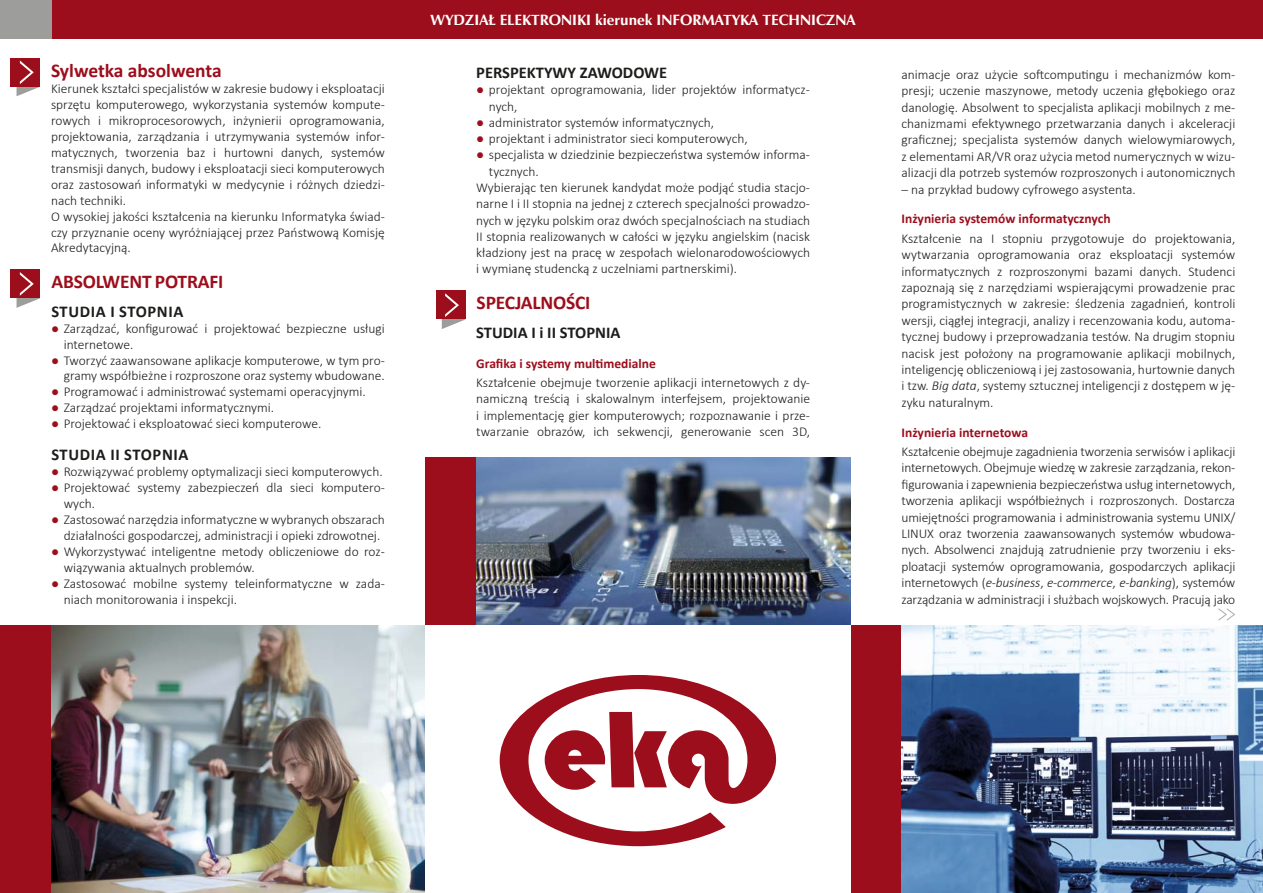
<style>
.page{position:relative;width:1263px;height:893px;background:#fff}
.page>*{position:absolute;margin:0;border:0;box-sizing:border-box;transform-origin:0 0}
.t1{font:700 19.5px "Calibri";letter-spacing:-.01em;color:#9d0e1c}
.t2{font:700 16.5px "Calibri";color:#1d1d1b}
.t3{font:700 15px "Zapf Humnst EU";color:#fff}
.t4{font:300 13.5px/16.4px "Calibri";color:#1d1d1b}
.t5{font:700 13.5px "Calibri";color:#9d0e1c}
.s1{color:#9d0e1c}
.s2{font-style:italic}
</style>
<div class="page">
<div style="left:425px;top:457px;width:425px;height:436px;background:#9d0e1c"></div>
<img style="left:476px;top:457px;width:374px;height:168px">
<div style="left:0;top:625px;width:1263px;height:268px;background:#9d0e1c"></div>
<div style="left:0;top:0;width:1263px;height:38px;background:#9d0e1c"></div>
<div style="left:0;top:0;width:51px;height:38px;background:#9d9d9c"></div>
<img style="left:51px;top:625px;width:374px;height:268px">
<div style="left:425px;top:625px;width:425px;height:268px;background:#fff"></div>
<svg style="left:500px;top:675px;width:276px;height:171px"></svg>
<img style="left:901px;top:625px;width:362px;height:268px">
<div style="left:10px;top:58px;width:30px;height:28px;background:#9d0e1c"></div>
<svg style="left:17px;top:60px;width:23px;height:36px"></svg>
<div style="left:10px;top:269px;width:30px;height:29px;background:#9d0e1c"></div>
<svg style="left:17px;top:272px;width:23px;height:36px"></svg>
<div style="left:436px;top:290px;width:29px;height:29px;background:#9d0e1c"></div>
<svg style="left:442px;top:293px;width:24px;height:36px"></svg>
<svg style="left:1218px;top:608px;width:17px;height:13px"></svg>
<h1 class="t1" style="left:51px;top:57px;width:172px">Sylwetka absolwenta</h1>
<p class="t4" style="left:51px;top:81px;width:335px;line-height:15.9px">Kierunek kształci specjalistów w zakresie budowy i eksploatacji sprzętu komputerowego, wykorzystania systemów kompute&shy;rowych i mikroprocesorowych, inżynierii oprogramowania, projektowania, zarządzania i utrzymywania systemów infor&shy;matycznych, tworzenia baz i hurtowni danych, systemów transmisji danych, budowy i eksploatacji sieci komputerowych oraz zastosowań informatyki w medycynie i różnych dziedzi&shy;nach techniki.<br>O wysokiej jakości kształcenia na kierunku Informatyka świad&shy;czy przyznanie oceny wyróżniającej przez Państwową Komisję Akredytacyjną.</p>
<h1 class="t1" style="left:51px;top:268px;width:173px">ABSOLWENT POTRAFI</h1>
<p class="t2" style="left:51px;top:300px;width:74px">Studia I stopnia</p>
<p class="t4" style="left:64px;top:320px;width:323px;line-height:15.9px;text-indent:-13px"><span class="s1">●</span> Zarządzać, konfigurować i projektować bezpieczne usługi internetowe.</p>
<p class="t4" style="left:51px;top:352px;width:335px;line-height:15.9px;text-align:right"><span class="s1">●</span> Tworzyć zaawansowane aplikacje komputerowe, w tym pro&shy;gramy współbieżne i rozproszone oraz systemy wbudowane.</p>
<p class="t4" style="left:51px;top:384px;width:316px"><span class="s1">●</span> Programować i administrować systemami operacyjnymi.</p>
<p class="t4" style="left:51px;top:400px;width:225px"><span class="s1">●</span> Zarządzać projektami informatycznymi.</p>
<p class="t4" style="left:51px;top:415px;width:272px"><span class="s1">●</span> Projektować i eksploatować sieci komputerowe.</p>
<p class="t2" style="left:51px;top:443px;width:83px">Studia II stopnia</p>
<p class="t4" style="left:51px;top:464px;width:333px"><span class="s1">●</span> Rozwiązywać problemy optymalizacji sieci komputerowych.</p>
<p class="t4" style="left:64px;top:480px;width:323px;line-height:15.9px;text-indent:-13px"><span class="s1">●</span> Projektować systemy zabezpieczeń dla sieci komputero&shy;wych.</p>
<p class="t4" style="left:64px;top:512px;width:323px;line-height:15.9px;text-indent:-13px"><span class="s1">●</span> Zastosować narzędzia informatyczne w wybranych obszarach działalności gospodarczej, administracji i opieki zdrowotnej.</p>
<p class="t4" style="left:64px;top:543px;width:323px;line-height:15.9px;text-indent:-13px"><span class="s1">●</span> Wykorzystywać inteligentne metody obliczeniowe do roz&shy;wiązywania aktualnych problemów.</p>
<p class="t4" style="left:64px;top:575px;width:323px;line-height:15.9px;text-indent:-13px"><span class="s1">●</span> Zastosować mobilne systemy teleinformatyczne w zada&shy;niach monitorowania i inspekcji.</p>
<p class="t3" style="left:431px;top:10px;width:427px">WYDZIAŁ ELEKTRONIKI kierunek INFORMATYKA TECHNICZNA</p>
<p class="t2" style="left:476px;top:61px;width:193px">PERSPEKTYWY ZAWODOWE</p>
<p class="t4" style="left:489px;top:81px;width:323px;text-indent:-13px"><span class="s1">●</span> projektant oprogramowania, lider projektów informatycz&shy;nych,</p>
<p class="t4" style="left:476px;top:114px;width:239px"><span class="s1">●</span> administrator systemów informatycznych,</p>
<p class="t4" style="left:476px;top:130px;width:273px"><span class="s1">●</span> projektant i administrator sieci komputerowych,</p>
<p class="t4" style="left:476px;top:147px;width:335px"><span class="s1">●</span> specjalista w dziedzinie bezpieczeństwa systemów informa-</p>
<p class="t4" style="left:489px;top:163px;width:51px">tycznych.</p>
<p class="t4" style="left:476px;top:179px;width:335px">Wybierając ten kierunek kandydat może podjąć studia stacjo-</p>
<p class="t4" style="left:476px;top:195px;width:335px">narne I i II stopnia na jednej z czterech specjalności prowadzo-</p>
<p class="t4" style="left:476px;top:212px;width:335px">nych w języku polskim oraz dwóch specjalnościach na studiach</p>
<p class="t4" style="left:476px;top:228px;width:335px">II stopnia realizowanych w całości w języku angielskim (nacisk</p>
<p class="t4" style="left:476px;top:244px;width:335px">kładziony jest na pracę w zespołach wielonarodowościowych</p>
<p class="t4" style="left:476px;top:261px;width:262px">i wymianę studencką z uczelniami partnerskimi).</p>
<h1 class="t1" style="left:477px;top:289px;width:115px">SPECJALNOŚCI</h1>
<p class="t2" style="left:476px;top:321px;width:146px">STUDIA I i II STOPNIA</p>
<p class="t5" style="left:476px;top:354px;width:181px">Grafika i systemy multimedialne</p>
<p class="t4" style="left:476px;top:374px;width:335px;text-align:justify">Kształcenie obejmuje tworzenie aplikacji internetowych z dy&shy;namiczną treścią i skalowalnym interfejsem, projektowanie i implementację gier komputerowych; rozpoznawanie i prze&shy;twarzanie obrazów, ich sekwencji, generowanie scen 3D,</p>
<p class="t4" style="left:901px;top:66px;width:335px;text-align:justify">animacje oraz użycie softcomputingu i mechanizmów kom&shy;presji; uczenie maszynowe, metody uczenia głębokiego oraz danologię. Absolwent to specjalista aplikacji mobilnych z me&shy;chanizmami efektywnego przetwarzania danych i akceleracji graficznej; specjalista systemów danych wielowymiarowych, z elementami AR/VR oraz użycia metod numerycznych w wizu&shy;alizacji dla potrzeb systemów rozproszonych i autonomicznych</p>
<p class="t4" style="left:901px;top:181px;width:236px">– na przykład budowy cyfrowego asystenta.</p>
<p class="t5" style="left:901px;top:209px;width:211px">Inżynieria systemów informatycznych</p>
<p class="t4" style="left:901px;top:230px;width:335px;text-align:justify">Kształcenie na I stopniu przygotowuje do projektowania, wytwarzania oprogramowania oraz eksploatacji systemów informatycznych z rozproszonymi bazami danych. Studenci zapoznają się z narzędziami wspierającymi prowadzenie prac programistycznych w zakresie: śledzenia zagadnień, kontroli wersji, ciągłej integracji, analizy i recenzowania kodu, automa&shy;tycznej budowy i przeprowadzania testów. Na drugim stopniu nacisk jest położony na programowanie aplikacji mobilnych, inteligencję obliczeniową i jej zastosowania, hurtownie danych i tzw. <span class="s2">Big data</span>, systemy sztucznej inteligencji z dostępem w ję&shy;zyku naturalnym.</p>
<p class="t5" style="left:901px;top:422px;width:128px">Inżynieria internetowa</p>
<p class="t4" style="left:901px;top:443px;width:335px;text-align:justify">Kształcenie obejmuje zagadnienia tworzenia serwisów i aplikacji internetowych. Obejmuje wiedzę w zakresie zarządzania, rekon&shy;figurowania i zapewnienia bezpieczeństwa usług internetowych, tworzenia aplikacji współbieżnych i rozproszonych. Dostarcza umiejętności programowania i administrowania systemu UNIX/ LINUX oraz tworzenia zaawansowanych systemów wbudowa&shy;nych. Absolwenci znajdują zatrudnienie przy tworzeniu i eks&shy;ploatacji systemów oprogramowania, gospodarczych aplikacji internetowych (<span class="s2">e-business</span>, <span class="s2">e-commerce</span>, <span class="s2">e-banking</span>), systemów zarządzania w administracji i służbach wojskowych. Pracują jako</p>
</div>
